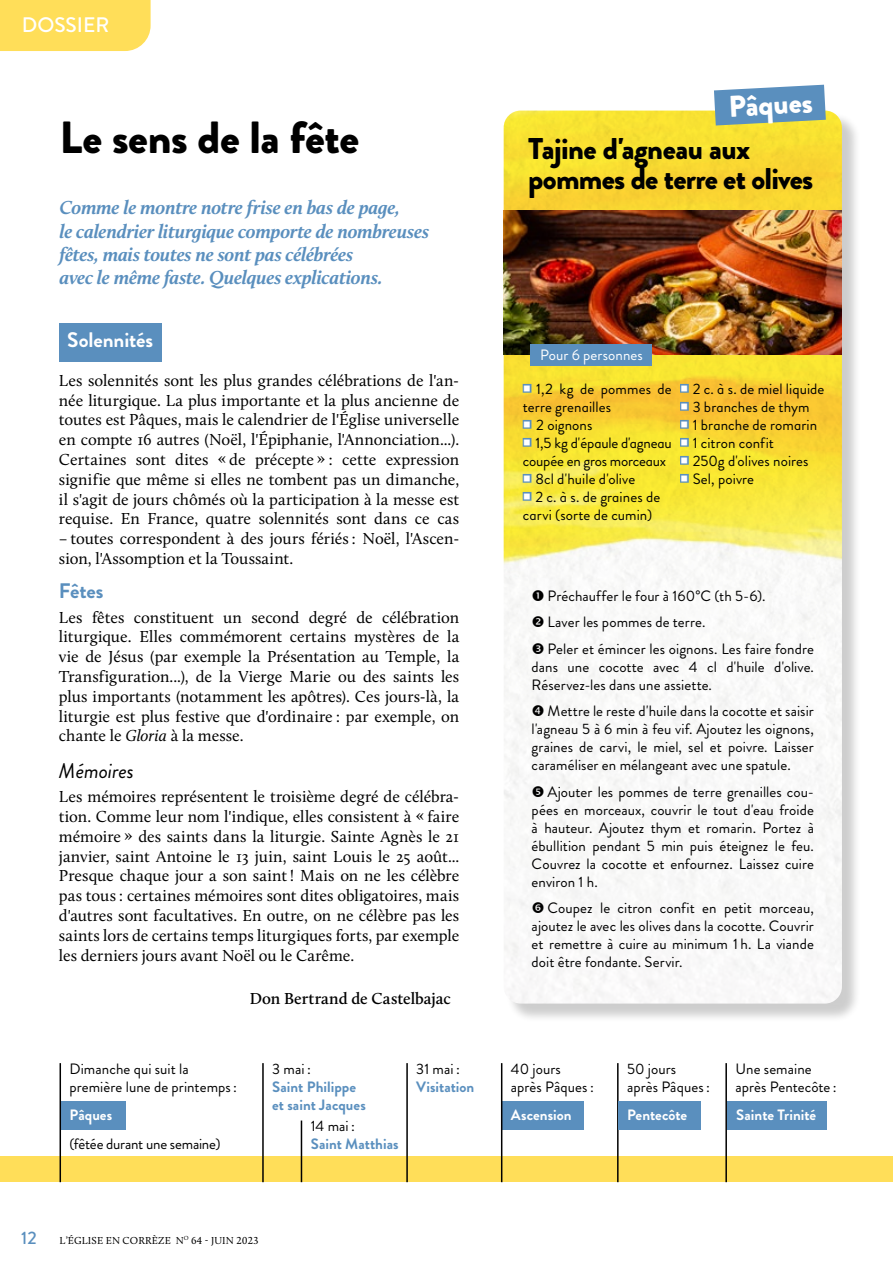
<style>
.page{position:relative;width:893px;height:1263px;background:#fff}
.page>*{position:absolute;margin:0;border:0;box-sizing:border-box;transform-origin:0 0}
.t1{font:900 45px "Brandon Grotesque";letter-spacing:-.01em;color:#000}
.t2{font:900 30px/30px "Brandon Grotesque";letter-spacing:-.025em;color:#000}
.t3{font:900 30px "Brandon Grotesque";color:#fff}
.t4{font:700 21px "Brandon Grotesque";letter-spacing:-.005em;color:#fff}
.t5{font:italic 21px "Brandon Grotesque";letter-spacing:-.005em;color:#000}
.t6{font:500 21px "Brandon Grotesque";color:#fff}
.t7{font:700 21px "Brandon Grotesque";letter-spacing:-.01em;color:#5a8fbe}
.t8{font:italic 700 19.5px/23.4px "Calluna";letter-spacing:-.015em;color:#5a8fbe}
.t9{font:500 18px "Brandon Grotesque";color:#5a8fbe}
.t10{font:16.5px/19.8px "Calluna";letter-spacing:-.005em;color:#000;text-align:justify}
.t11{font:600 16.5px "Calluna";color:#000}
.t12{font:15px/18px "Brandon Grotesque";letter-spacing:.005em;color:#000}
.t13{font:700 15px/18px "Brandon Grotesque";color:#5a8fbe}
.t14{font:700 15px "Brandon Grotesque";color:#fff}
.t15{font:15px "Brandon Grotesque";letter-spacing:-.015em;color:#000}
.t16{font:15px "Brandon Grotesque";letter-spacing:.005em;color:#fff}
.t17{font:10.5px "Calluna";letter-spacing:.015em;color:#000}
.s1{font-style:italic}
.s2{color:#5a8fbe}
</style>
<div class="page">
<div style="left:0;top:1157px;width:893px;height:25px;background:#ffde59"></div>
<div style="left:60px;top:1101px;width:66px;height:29px;background:#5a8fbe"></div>
<div style="left:0;top:0;width:151px;height:51px;background:#ffde59"></div>
<hr style="left:60px;top:1063px;width:1px;height:119px;background:#000">
<hr style="left:262px;top:1063px;width:2px;height:119px;background:#000">
<hr style="left:301px;top:1120px;width:1px;height:62px;background:#000">
<hr style="left:406px;top:1063px;width:2px;height:119px;background:#000">
<hr style="left:617px;top:1063px;width:2px;height:119px;background:#000">
<div style="left:618px;top:1101px;width:82px;height:29px;background:#5a8fbe"></div>
<div style="left:727px;top:1101px;width:100px;height:29px;background:#5a8fbe"></div>
<hr style="left:725px;top:1063px;width:2px;height:119px;background:#000">
<div style="left:502px;top:1101px;width:82px;height:29px;background:#5a8fbe"></div>
<hr style="left:501px;top:1063px;width:1px;height:119px;background:#000">
<div style="left:59px;top:323px;width:102px;height:38px;background:#5a8fbe"></div>
<div style="left:506px;top:112px;width:355px;height:910px;background:#000;opacity:.5"></div>
<img style="left:504px;top:702px;width:338px;height:301px">
<img style="left:504px;top:111px;width:338px;height:591px">
<img style="left:504px;top:210px;width:338px;height:144px">
<svg style="left:714px;top:85px;width:112px;height:40px;background:#709cb9"></svg>
<div style="left:531px;top:345px;width:121px;height:21px;background:#5a8fbe"></div>
<svg style="left:533px;top:589px;width:27px;height:12px"></svg>
<svg style="left:533px;top:616px;width:27px;height:12px"></svg>
<svg style="left:533px;top:642px;width:27px;height:12px"></svg>
<svg style="left:533px;top:705px;width:27px;height:12px"></svg>
<svg style="left:533px;top:785px;width:27px;height:12px"></svg>
<svg style="left:533px;top:902px;width:27px;height:12px"></svg>
<svg style="left:531px;top:430px;width:18px;height:1px"></svg>
<svg style="left:531px;top:448px;width:17px;height:1px"></svg>
<svg style="left:531px;top:484px;width:17px;height:1px"></svg>
<svg style="left:531px;top:502px;width:17px;height:1px"></svg>
<svg style="left:688px;top:394px;width:17px;height:1px"></svg>
<svg style="left:688px;top:412px;width:17px;height:1px"></svg>
<svg style="left:688px;top:430px;width:17px;height:1px"></svg>
<svg style="left:688px;top:466px;width:17px;height:1px"></svg>
<svg style="left:688px;top:484px;width:17px;height:1px"></svg>
<p class="t6" style="left:22px;top:10px;width:89px">DOSSIER</p>
<h1 class="t1" style="left:60px;top:106px;width:301px">Le sens de la fête</h1>
<p class="t8" style="left:60px;top:196px;width:371px">Comme le montre notre frise en bas de page,<br>le calendrier liturgique comporte de nombreuses fêtes, mais toutes ne sont pas célébrées<br>avec le même faste. Quelques explications.</p>
<p class="t4" style="left:67px;top:326px;width:87px">Solennités</p>
<p class="t10" style="left:59px;top:370px;width:402px">Les solennités sont les plus grandes célébrations de l'an&shy;née liturgique. La plus importante et la plus ancienne de toutes est Pâques, mais le calendrier de l'Église universelle en compte 16 autres (Noël, l'Épiphanie, l'Annonciation...).<br>Certaines sont dites « de précepte » : cette expression signifie que même si elles ne tombent pas un dimanche, il s'agit de jours chômés où la participation à la messe est requise. En France, quatre solennités sont dans ce cas</p>
<p class="t10" style="left:59px;top:529px;width:402px">– toutes correspondent à des jours fériés : Noël, l'Ascen&shy;sion, l'Assomption et la Toussaint.</p>
<p class="t7" style="left:59px;top:576px;width:46px">Fêtes</p>
<p class="t10" style="left:59px;top:607px;width:402px">Les fêtes constituent un second degré de célébration liturgique. Elles commémorent certains mystères de la vie de Jésus (par exemple la Présentation au Temple, la Transfiguration...), de la Vierge Marie ou des saints les plus importants (notamment les apôtres). Ces jours-là, la liturgie est plus festive que d'ordinaire : par exemple, on chante le <span class="s1">Gloria</span> à la messe.</p>
<p class="t5" style="left:59px;top:756px;width:77px">Mémoires</p>
<p class="t10" style="left:59px;top:786px;width:402px">Les mémoires représentent le troisième degré de célébra&shy;tion. Comme leur nom l'indique, elles consistent à « faire mémoire » des saints dans la liturgie. Sainte Agnès le 21 janvier, saint Antoine le 13 juin, saint Louis le 25 août...<br>Presque chaque jour a son saint ! Mais on ne les célèbre pas tous : certaines mémoires sont dites obligatoires, mais d'autres sont facultatives. En outre, on ne célèbre pas les saints lors de certains temps liturgiques forts, par exemple les derniers jours avant Noël ou le Carême.</p>
<p class="t11" style="left:250px;top:988px;width:202px">Don Bertrand de Castelbajac</p>
<h2 class="t3" style="left:727px;top:85px;width:86px;rotate:-3deg">Pâques</h2>
<h2 class="t2" style="left:528px;top:134px;width:287px">Tajine d'agneau aux pommes de terre et olives</h2>
<p class="t16" style="left:540px;top:344px;width:104px">Pour 6 personnes</p>
<p class="t12" style="left:523px;top:380px;width:150px"><span class="s2">○</span> 1,2 kg de pommes de terre grenailles</p>
<p class="t12" style="left:523px;top:416px;width:71px"><span class="s2">○</span> 2 oignons</p>
<p class="t12" style="left:523px;top:434px;width:150px"><span class="s2">○</span> 1,5 kg d'épaule d'agneau coupée en gros morceaux</p>
<p class="t12" style="left:523px;top:470px;width:114px"><span class="s2">○</span> 8cl d'huile d'olive</p>
<p class="t12" style="left:523px;top:488px;width:139px"><span class="s2">○</span> 2 c. à s. de graines de carvi (sorte de cumin)</p>
<p class="t12" style="left:680px;top:380px;width:146px"><span class="s2">○</span> 2 c. à s. de miel liquide</p>
<p class="t12" style="left:680px;top:398px;width:131px"><span class="s2">○</span> 3 branches de thym</p>
<p class="t12" style="left:680px;top:416px;width:138px"><span class="s2">○</span> 1 branche de romarin</p>
<p class="t12" style="left:680px;top:434px;width:95px"><span class="s2">○</span> 1 citron confit</p>
<p class="t12" style="left:680px;top:452px;width:130px"><span class="s2">○</span> 250g d'olives noires</p>
<p class="t12" style="left:680px;top:470px;width:75px"><span class="s2">○</span> Sel, poivre</p>
<p class="t12" style="left:547px;top:582px;width:268px;line-height:26.5px">Préchauffer le four à 160°C (th 5-6).<br>Laver les pommes de terre.<br>Peler et émincer les oignons. Les faire fondre</p>
<p class="t12" style="left:532px;top:658px;width:284px">dans une cocotte avec 4 cl d'huile d'olive.<br>Réservez-les dans une assiette.</p>
<p class="t12" style="left:532px;top:702px;width:284px;text-align:justify;text-indent:16px">Mettre le reste d'huile dans la cocotte et saisir l'agneau 5 à 6 min à feu vif. Ajoutez les oignons, graines de carvi, le miel, sel et poivre. Laisser caraméliser en mélangeant avec une spatule.</p>
<p class="t12" style="left:532px;top:783px;width:284px;text-align:justify;text-indent:16px">Ajouter les pommes de terre grenailles cou&shy;pées en morceaux, couvrir le tout d'eau froide à hauteur. Ajoutez thym et romarin. Portez à ébullition pendant 5 min puis éteignez le feu.<br>Couvrez la cocotte et enfournez. Laissez cuire environ 1 h.</p>
<p class="t12" style="left:532px;top:899px;width:284px;text-align:justify;text-indent:16px">Coupez le citron confit en petit morceau, ajoutez le avec les olives dans la cocotte. Couvrir et remettre à cuire au minimum 1 h. La viande doit être fondante. Servir.</p>
<p class="t12" style="left:69px;top:1060px;width:169px">Dimanche qui suit la première lune de printemps :</p>
<p class="t12" style="left:272px;top:1060px;width:40px">3 mai :</p>
<p class="t12" style="left:511px;top:1060px;width:84px">40 jours après Pâques :</p>
<p class="t12" style="left:416px;top:1060px;width:45px">31 mai :</p>
<p class="t13" style="left:416px;top:1078px;width:60px">Visitation</p>
<p class="t13" style="left:272px;top:1078px;width:95px">Saint Philippe et saint Jacques</p>
<p class="t14" style="left:70px;top:1104px;width:44px">Pâques</p>
<p class="t14" style="left:511px;top:1104px;width:62px">Ascension</p>
<p class="t12" style="left:311px;top:1117px;width:46px">14 mai :</p>
<p class="t13" style="left:311px;top:1135px;width:90px">Saint Matthias</p>
<p class="t15" style="left:69px;top:1134px;width:153px">(fêtée durant une semaine)</p>
<p class="t9" style="left:21px;top:1225px;width:17px">12</p>
<p class="t17" style="left:60px;top:1234px;width:200px">L’ÉGLISE EN CORRÈZE N<sup>O</sup> 64 - JUIN 2023</p>
<p class="t12" style="left:627px;top:1060px;width:84px">50 jours après Pâques :</p>
<p class="t14" style="left:627px;top:1104px;width:62px">Pentecôte</p>
<p class="t12" style="left:735px;top:1060px;width:103px">Une semaine après Pentecôte :</p>
<p class="t14" style="left:736px;top:1104px;width:82px">Sainte Trinité</p>
</div>
